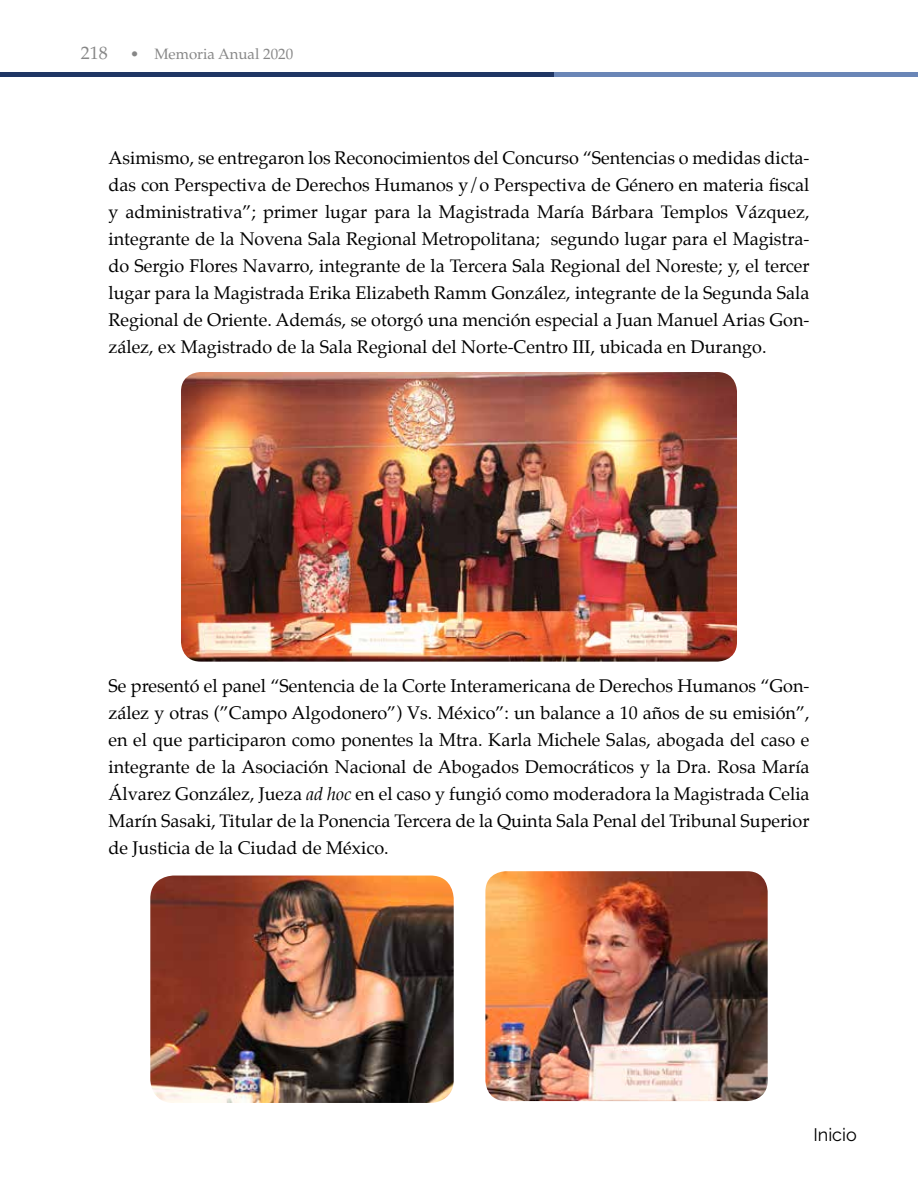
<style>
.page{position:relative;width:918px;height:1188px;background:#fff}
.page>*{position:absolute;margin:0;border:0;box-sizing:border-box;transform-origin:0 0}
.t1{font:18px/27px "Palatino";color:#000;text-align:justify}
.t2{font:18px "Raleway";color:#000}
.t3{font:18px "Palatino LT Std";color:#878787}
.t4{font:15px "Palatino LT Std";color:#878787}
.s1{font-style:italic}
</style>
<div class="page">
<div style="left:554px;top:72px;width:364px;height:5px;background:#6a86b7"></div>
<div style="left:0;top:72px;width:554px;height:5px;background:#1f3664"></div>
<img style="left:150px;top:876px;width:304px;height:227px">
<img style="left:485px;top:871px;width:283px;height:230px">
<img style="left:181px;top:372px;width:556px;height:290px">
<p class="t3" style="left:81px;top:42px;width:28px">218</p>
<p class="t4" style="left:130px;top:45px;width:164px">• Memoria Anual 2020</p>
<p class="t1" style="left:108px;top:144px;width:703px">Asimismo, se entregaron los Reconocimientos del Concurso “Sentencias o medidas dicta&shy;das con Perspectiva de Derechos Humanos y/o Perspectiva de Género en materia fiscal y administrativa”; primer lugar para la Magistrada María Bárbara Templos Vázquez, integrante de la Novena Sala Regional Metropolitana; segundo lugar para el Magistra&shy;do Sergio Flores Navarro, integrante de la Tercera Sala Regional del Noreste; y, el tercer lugar para la Magistrada Erika Elizabeth Ramm González, integrante de la Segunda Sala Regional de Oriente. Además, se otorgó una mención especial a Juan Manuel Arias Gon&shy;zález, ex Magistrado de la Sala Regional del Norte-Centro III, ubicada en Durango.</p>
<p class="t1" style="left:108px;top:672px;width:703px">Se presentó el panel “Sentencia de la Corte Interamericana de Derechos Humanos “Gon&shy;zález y otras (”Campo Algodonero”) Vs. México”: un balance a 10 años de su emisión”, en el que participaron como ponentes la Mtra. Karla Michele Salas, abogada del caso e integrante de la Asociación Nacional de Abogados Democráticos y la Dra. Rosa María Álvarez González, Jueza <span class="s1">ad hoc</span> en el caso y fungió como moderadora la Magistrada Celia Marín Sasaki, Titular de la Ponencia Tercera de la Quinta Sala Penal del Tribunal Superior de Justicia de la Ciudad de México.</p>
<p class="t2" style="left:813px;top:1124px;width:45px">Inicio</p>
</div>
